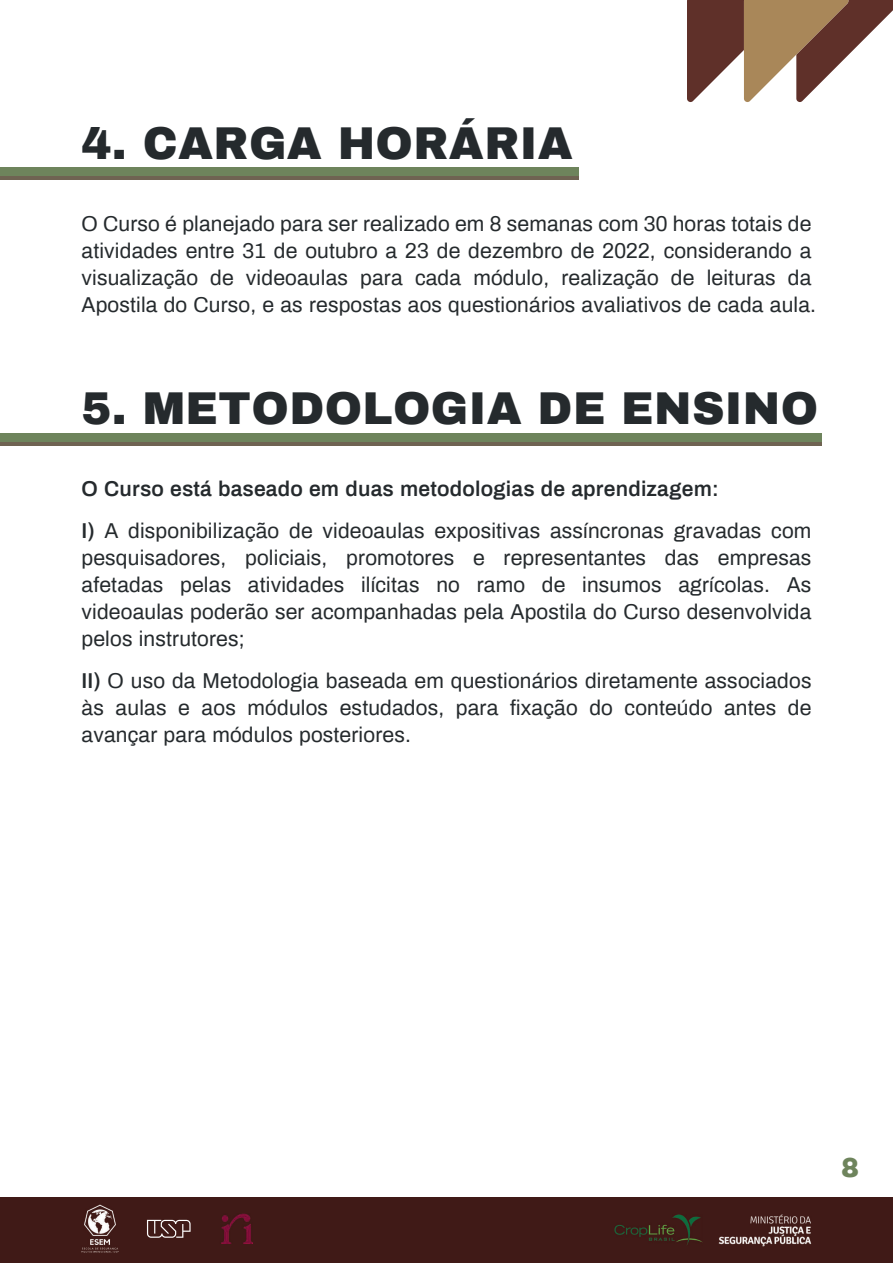
<style>
.page{position:relative;width:893px;height:1263px;background:#fff}
.page>*{position:absolute;margin:0;border:0;box-sizing:border-box;transform-origin:0 0}
.t1{font:900 45px "Archivo";letter-spacing:.01em;color:#252a2d}
.t2{font:900 27px "Archivo";color:#6e845c}
.t3{font:21px/27px "Archivo";letter-spacing:.01em;color:#252a2d}
.s1{font-weight:600}
</style>
<div class="page">
<div style="left:0;top:167px;width:579px;height:13px;background:#6e845c"></div>
<hr style="left:0;top:176px;width:579px;height:4px;background:#6f6352">
<div style="left:0;top:433px;width:822px;height:12px;background:#6e845c"></div>
<hr style="left:0;top:442px;width:822px;height:3px;background:#6f6352">
<div style="left:0;top:1197px;width:893px;height:66px;background:#401a17"></div>
<img style="left:221px;top:1214px;width:31px;height:30px">
<img style="left:82px;top:1204px;width:36px;height:49px">
<svg style="left:147px;top:1220px;width:44px;height:18px"></svg>
<img style="left:719px;top:1214px;width:92px;height:32px">
<img style="left:614px;top:1214px;width:88px;height:31px">
<svg style="left:687px;top:0;width:206px;height:102px"></svg>
<h1 class="t1" style="left:82px;top:116px;width:493px">4. CARGA HORÁRIA</h1>
<p class="t3" style="left:82px;top:209px;width:736px">O Curso é planejado para ser realizado em 8 semanas com 30 horas totais de atividades entre 31 de outubro a 23 de dezembro de 2022, considerando a visualização de videoaulas para cada módulo, realização de leituras da Apostila do Curso, e as respostas aos questionários avaliativos de cada aula.</p>
<h1 class="t1" style="left:82px;top:381px;width:738px">5. METODOLOGIA DE ENSINO</h1>
<p class="t3" style="left:82px;top:467px;width:731px;line-height:42px"><span class="s1">O Curso está baseado em duas metodologias de aprendizagem:<br>I)</span> A disponibilização de videoaulas expositivas assíncronas gravadas com</p>
<p class="t3" style="left:82px;top:543px;width:731px;text-align:justify">pesquisadores, policiais, promotores e representantes das empresas afetadas pelas atividades ilícitas no ramo de insumos agrícolas. As videoaulas poderão ser acompanhadas pela Apostila do Curso desenvolvida pelos instrutores;</p>
<p class="t3" style="left:82px;top:666px;width:731px;text-align:justify"><span class="s1">II)</span> O uso da Metodologia baseada em questionários diretamente associados às aulas e aos módulos estudados, para fixação do conteúdo antes de avançar para módulos posteriores.</p>
<p class="t2" style="left:841px;top:1152px;width:20px">8</p>
</div>
